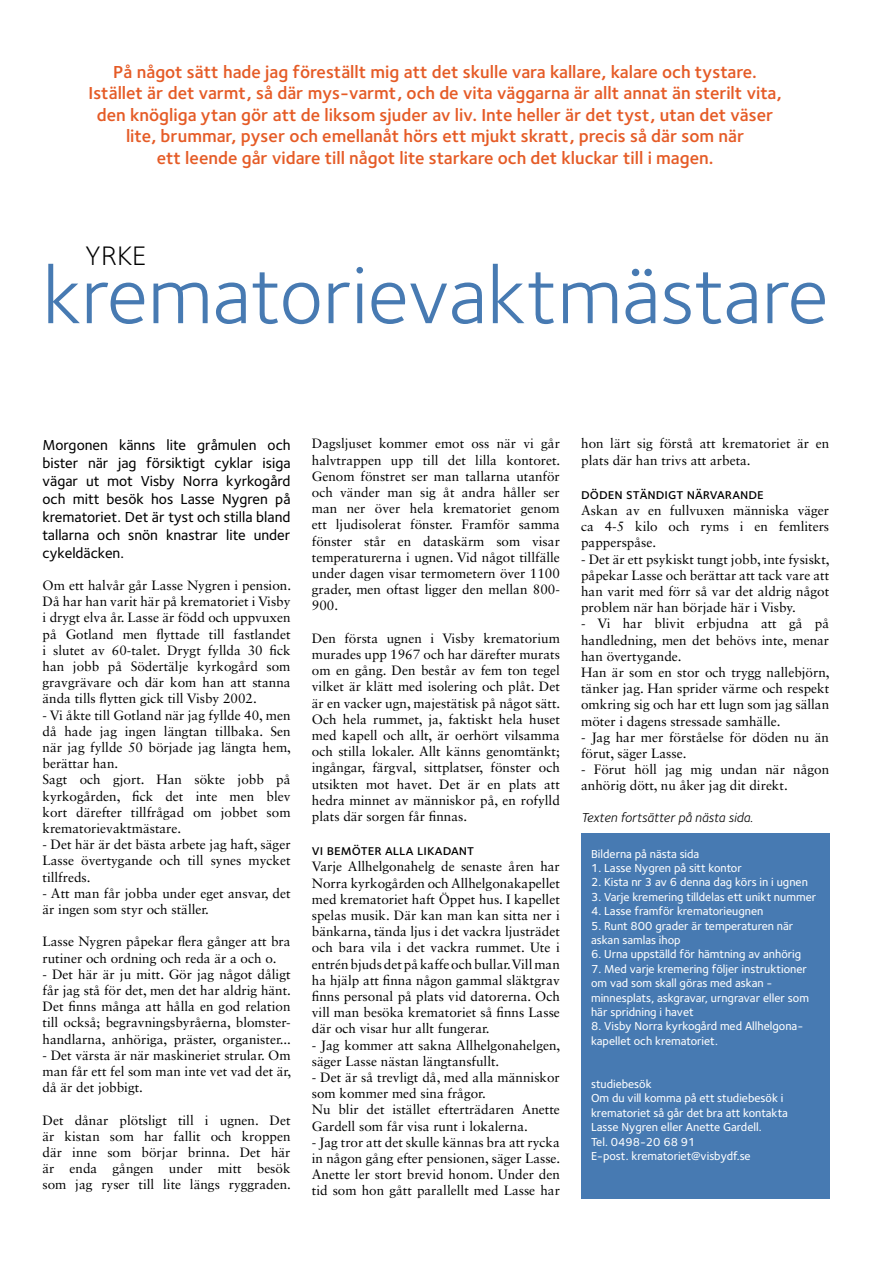
<style>
.page{position:relative;width:893px;height:1263px;background:#fff}
.page>*{position:absolute;margin:0;border:0;box-sizing:border-box;transform-origin:0 0}
.t1{font:82.5px "Foundry Sterling";color:#477ab2}
.t2{font:36px "Foundry Sterling Light Expert";color:#000}
.t3{font:18px/21.6px "Foundry Sterling Demi OSF";color:#e55b26;text-align:center}
.t4{font:500 15px/18px "Foundry Sterling";color:#000;text-align:justify}
.t5{font:15px "Foundry Sterling Medium Expert";color:#000}
.t6{font:13.5px/16.2px "Sabon LT Std";color:#000;text-align:justify}
.t7{font:13.5px "Foundry Sterling Book Italic OSF";color:#000}
.t8{font:500 12px/14.4px "Foundry Sterling";color:#fff}
</style>
<div class="page">
<div style="left:581px;top:833px;width:248px;height:366px;background:#477ab2"></div>
<p class="t3" style="left:89px;top:61px;width:695px">På något sätt hade jag föreställt mig att det skulle vara kallare, kalare och tystare.<br>Istället är det varmt, så där mys-varmt, och de vita väggarna är allt annat än sterilt vita, den knögliga ytan gör att de liksom sjuder av liv. Inte heller är det tyst, utan det väser lite, brummar, pyser och emellanåt hörs ett mjukt skratt, precis så där som när<br>ett leende går vidare till något lite starkare och det kluckar till i magen.</p>
<h2 class="t2" style="left:85px;top:232px;width:63px">yrke</h2>
<h1 class="t1" style="left:43px;top:248px;width:787px">krematorievaktmästare</h1>
<p class="t4" style="left:43px;top:435px;width:250px">Morgonen känns lite gråmulen och bister när jag försiktigt cyklar isiga vägar ut mot Visby Norra kyrkogård och mitt besök hos Lasse Nygren på krematoriet. Det är tyst och stilla bland tallarna och snön knastrar lite under cykeldäcken.</p>
<p class="t6" style="left:43px;top:577px;width:250px">Om ett halvår går Lasse Nygren i pension.<br>Då har han varit här på krematoriet i Visby i drygt elva år. Lasse är född och uppvuxen på Gotland men flyttade till fastlandet i slutet av 60-talet. Drygt fyllda 30 fick han jobb på Södertälje kyrkogård som gravgrävare och där kom han att stanna ända tills flytten gick till Visby 2002.</p>
<p class="t6" style="left:43px;top:707px;width:250px;text-align:left">- Vi åkte till Gotland när jag fyllde 40, men då hade jag ingen längtan tillbaka. Sen när jag fyllde 50 började jag längta hem, berättar han.<br>Sagt och gjort. Han sökte jobb på kyrkogården, fick det inte men blev kort därefter tillfrågad om jobbet som krematorievaktmästare.</p>
<p class="t6" style="left:43px;top:836px;width:250px">- Det här är det bästa arbete jag haft, säger Lasse övertygande och till synes mycket tillfreds.</p>
<p class="t6" style="left:43px;top:885px;width:250px">- Att man får jobba under eget ansvar, det är ingen som styr och ställer.</p>
<p class="t6" style="left:43px;top:933px;width:250px">Lasse Nygren påpekar flera gånger att bra rutiner och ordning och reda är a och o.</p>
<p class="t6" style="left:43px;top:966px;width:250px">- Det här är ju mitt. Gör jag något dåligt får jag stå för det, men det har aldrig hänt.<br>Det finns många att hålla en god relation till också; begravningsbyråerna, blomster&shy;handlarna, anhöriga, präster, organister...</p>
<p class="t6" style="left:43px;top:1047px;width:250px">- Det värsta är när maskineriet strular. Om man får ett fel som man inte vet vad det är, då är det jobbigt.</p>
<p class="t6" style="left:43px;top:1112px;width:250px">Det dånar plötsligt till i ugnen. Det är kistan som har fallit och kroppen där inne som börjar brinna. Det här är enda gången under mitt besök som jag ryser till lite längs ryggraden.</p>
<p class="t6" style="left:312px;top:435px;width:250px">Dagsljuset kommer emot oss när vi går halvtrappen upp till det lilla kontoret.<br>Genom fönstret ser man tallarna utanför och vänder man sig åt andra håller ser man ner över hela krematoriet genom ett ljudisolerat fönster. Framför samma fönster står en dataskärm som visar temperaturerna i ugnen. Vid något tillfälle under dagen visar termometern över 1100 grader, men oftast ligger den mellan 800- 900.</p>
<p class="t6" style="left:312px;top:630px;width:250px">Den första ugnen i Visby krematorium murades upp 1967 och har därefter murats om en gång. Den består av fem ton tegel vilket är klätt med isolering och plåt. Det är en vacker ugn, majestätisk på något sätt.<br>Och hela rummet, ja, faktiskt hela huset med kapell och allt, är oerhört vilsamma och stilla lokaler. Allt känns genomtänkt; ingångar, färgval, sittplatser, fönster och utsikten mot havet. Det är en plats att hedra minnet av människor på, en rofylld plats där sorgen får finnas.</p>
<p class="t5" style="left:312px;top:841px;width:164px">vi bemöter alla likadant</p>
<p class="t6" style="left:312px;top:858px;width:250px">Varje Allhelgonahelg de senaste åren har Norra kyrkogården och Allhelgonakapellet med krematoriet haft Öppet hus. I kapellet spelas musik. Där kan man kan sitta ner i bänkarna, tända ljus i det vackra ljusträdet och bara vila i det vackra rummet. Ute i entrén bjuds det på kaffe och bullar. Vill man ha hjälp att finna någon gammal släktgrav finns personal på plats vid datorerna. Och vill man besöka krematoriet så finns Lasse där och visar hur allt fungerar.</p>
<p class="t6" style="left:312px;top:1037px;width:250px">- Jag kommer att sakna Allhelgonahelgen, säger Lasse nästan längtansfullt.</p>
<p class="t6" style="left:312px;top:1069px;width:250px;text-align:left">- Det är så trevligt då, med alla människor som kommer med sina frågor.<br>Nu blir det istället efterträdaren Anette Gardell som får visa runt i lokalerna.</p>
<p class="t6" style="left:312px;top:1134px;width:250px">- Jag tror att det skulle kännas bra att rycka in någon gång efter pensionen, säger Lasse.<br>Anette ler stort brevid honom. Under den tid som hon gått parallellt med Lasse har</p>
<p class="t6" style="left:581px;top:435px;width:250px">hon lärt sig förstå att krematoriet är en plats där han trivs att arbeta.</p>
<p class="t5" style="left:581px;top:485px;width:184px">döden ständigt närvarande</p>
<p class="t6" style="left:581px;top:502px;width:250px">Askan av en fullvuxen människa väger ca 4-5 kilo och ryms i en femliters papperspåse.</p>
<p class="t6" style="left:581px;top:551px;width:250px">- Det är ett psykiskt tungt jobb, inte fysiskt, påpekar Lasse och berättar att tack vare att han varit med förr så var det aldrig något problem när han började här i Visby.</p>
<p class="t6" style="left:581px;top:615px;width:250px;text-align:left">- Vi har blivit erbjudna att gå på handledning, men det behövs inte, menar han övertygande.<br>Han är som en stor och trygg nallebjörn, tänker jag. Han sprider värme och respekt omkring sig och har ett lugn som jag sällan möter i dagens stressade samhälle.</p>
<p class="t6" style="left:581px;top:729px;width:249px">- Jag har mer förståelse för döden nu än förut, säger Lasse.</p>
<p class="t6" style="left:581px;top:761px;width:250px">- Förut höll jag mig undan när någon anhörig dött, nu åker jag dit direkt.</p>
<p class="t7" style="left:581px;top:809px;width:173px">Texten fortsätter på nästa sida.</p>
<p class="t8" style="left:591px;top:846px;width:110px">Bilderna på nästa sida</p>
<p class="t8" style="left:591px;top:861px;width:152px">1. Lasse Nygren på sitt kontor</p>
<p class="t8" style="left:591px;top:875px;width:218px">2. Kista nr 3 av 6 denna dag körs in i ugnen</p>
<p class="t8" style="left:591px;top:889px;width:227px">3. Varje kremering tilldelas ett unikt nummer</p>
<p class="t8" style="left:591px;top:904px;width:174px">4. Lasse framför krematorieugnen</p>
<p class="t8" style="left:591px;top:918px;width:204px">5. Runt 800 grader är temperaturen när askan samlas ihop</p>
<p class="t8" style="left:591px;top:947px;width:212px">6. Urna uppställd för hämtning av anhörig</p>
<p class="t8" style="left:591px;top:961px;width:219px">7. Med varje kremering följer instruktioner om vad som skall göras med askan - minnesplats, askgravar, urngravar eller som här spridning i havet</p>
<p class="t8" style="left:591px;top:1019px;width:214px">8. Visby Norra kyrkogård med Allhelgona&shy;kapellet och krematoriet.</p>
<p class="t8" style="left:591px;top:1077px;width:198px">studiebesök<br>Om du vill komma på ett studiebesök i krematoriet så går det bra att kontakta<br>Lasse Nygren eller Anette Gardell.<br>Tel. 0498-20 68 91<br>E-post. krematoriet@visbydf.se</p>
</div>
